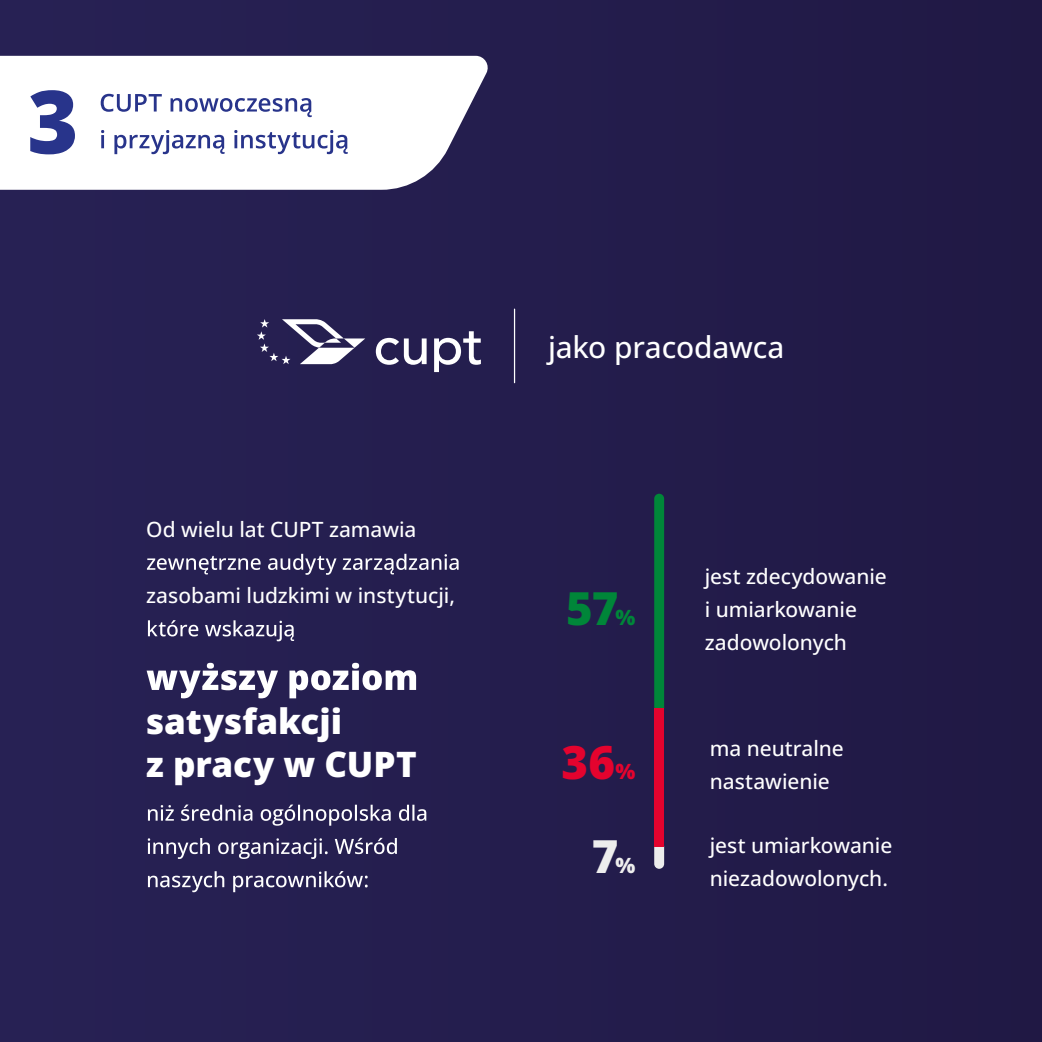
<style>
.page{position:relative;width:1042px;height:1042px;background:#241d4c}
.page>*{position:absolute;margin:0;border:0;box-sizing:border-box;transform-origin:0 0}
.t1{font:800 87.5px "Open Sans";color:#28348b}
.t2{font:800 45.5px/94.5px "Open Sans";color:#e4032e;text-align:right}
.t3{font:800 45.5px "Open Sans";color:#008639}
.t4{font:800 35px/43.8px "Open Sans";color:#fff}
.t5{font:500 29.93px "Open Sans";letter-spacing:-.005em;color:#fff}
.t6{font:500 21px/33.2px "Open Sans";letter-spacing:-.005em;color:#fff}
.s1{font-size:21px}
.s2{color:#ededed}
.s3{font-size:21px;color:#ededed}
</style>
<div class="page">
<svg style="left:0;top:56px;width:488px;height:134px;fill:#fff"></svg>
<svg style="left:101px;top:94px;width:211px;height:23px"></svg>
<svg style="left:101px;top:130px;width:247px;height:24px"></svg>
<svg style="left:147px;top:554px;width:311px;height:21px"></svg>
<svg style="left:148px;top:620px;width:146px;height:21px"></svg>
<svg style="left:147px;top:663px;width:269px;height:35px"></svg>
<svg style="left:148px;top:804px;width:278px;height:22px"></svg>
<svg style="left:148px;top:838px;width:249px;height:21px"></svg>
<svg style="left:148px;top:871px;width:220px;height:21px"></svg>
<div style="left:654px;top:842px;width:10px;height:27px;background:#ededed;border-radius:5px"></div>
<div style="left:654px;top:494px;width:10px;height:220px;background:#008639;border-radius:5px"></div>
<div style="left:654px;top:708px;width:10px;height:139px;background:#e4032e"></div>
<svg style="left:257px;top:319px;width:108px;height:45px"></svg>
<svg style="left:376px;top:338px;width:51px;height:27px"></svg>
<svg style="left:434px;top:331px;width:47px;height:41px"></svg>
<hr style="left:514px;top:309px;width:1px;height:74px;background:#fff">
<h1 class="t1" style="left:27px;top:55px;width:53px">3</h1>
<p class="t6" style="left:146px;top:512px;width:272px">Od wielu lat CUPT zamawia</p>
<p class="t6" style="left:146px;top:578px;width:310px">zasobami ludzkimi w instytucji,</p>
<h3 class="t4" style="left:146px;top:698px;width:272px">satysfakcji<br>z pracy w CUPT</h3>
<h3 class="t5" style="left:548px;top:327px;width:238px">jako pracodawca</h3>
<h2 class="t3" style="left:566px;top:573px;width:71px">57<span class="s1">%</span></h2>
<h2 class="t2" style="left:561px;top:713px;width:75px">36<span class="s1">%<br></span><span class="s2">7</span><span class="s3">%</span></h2>
<p class="t6" style="left:705px;top:559px;width:184px">jest zdecydowanie i umiarkowanie zadowolonych</p>
<p class="t6" style="left:710px;top:731px;width:136px">ma neutralne nastawienie</p>
<p class="t6" style="left:710px;top:828px;width:184px">jest umiarkowanie niezadowolonych.</p>
</div>
